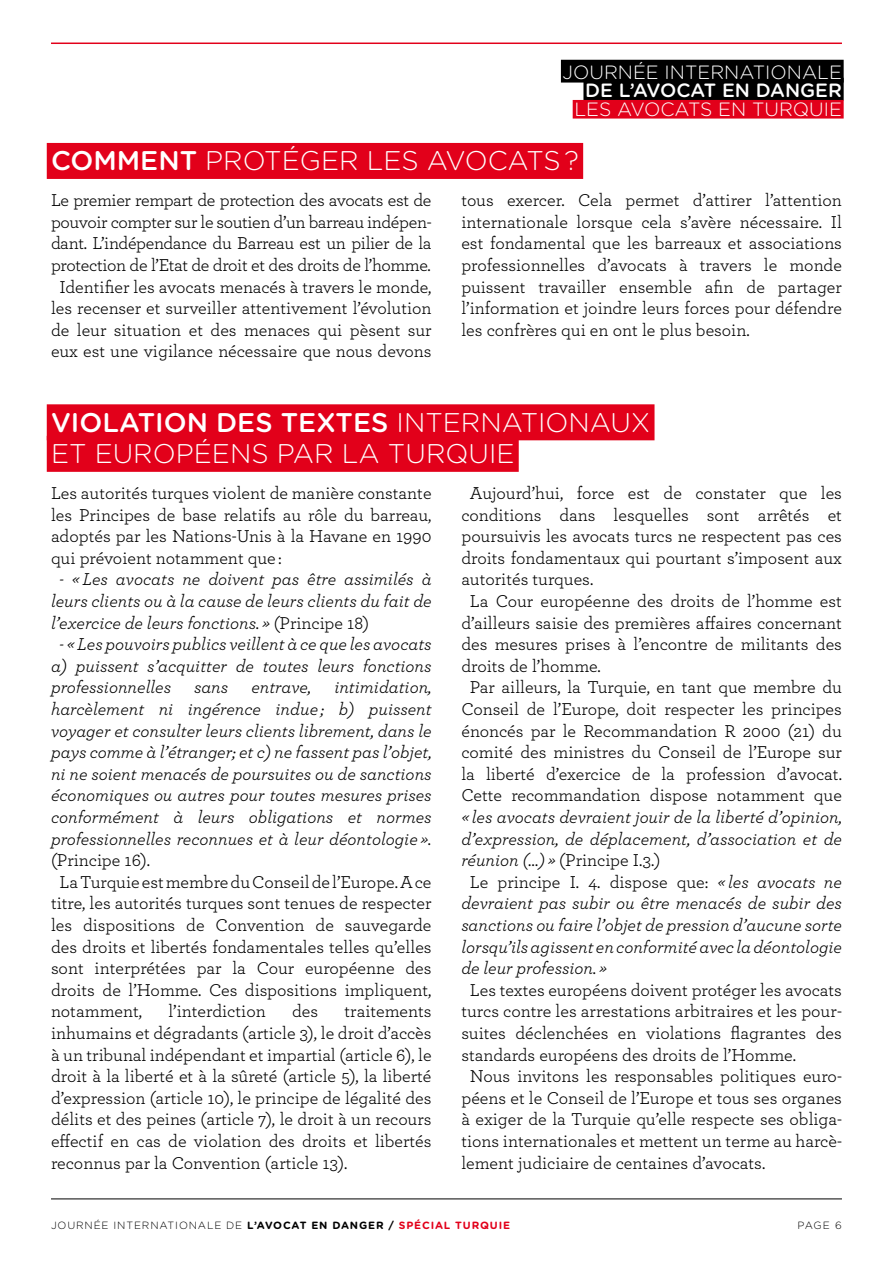
<style>
.page{position:relative;width:893px;height:1263px;background:#fff}
.page>*{position:absolute;margin:0;border:0;box-sizing:border-box;transform-origin:0 0}
.t1{font:300 27px/31.5px "Gotham Rounded";color:#fff}
.t2{font:300 19.2px "Gotham Rounded";color:#fff}
.t3{font:500 19.2px "Gotham Rounded";color:#fff}
.t4{font:18px/21.6px "Archer";color:#000;text-align:justify}
.t5{font:italic 18px/21.6px "Archer";color:#000;text-align:justify}
.t6{font:18px/21.6px "Archer";letter-spacing:-.02em;color:#000;text-align:center}
.t7{font:300 10.5px "Gotham Rounded";letter-spacing:.08em;color:#000}
.s1{font-weight:500}
.s2{font-style:normal}
.s3{font-style:italic}
.s4{font-weight:700}
.s5{font-weight:700;color:#e2001a}
</style>
<div class="page">
<hr style="left:51px;top:43px;width:791px;height:1px;background:#e2001a">
<hr style="left:51px;top:1199px;width:791px;height:1px;background:#000">
<div style="left:47px;top:143px;width:536px;height:36px;background:#e2001a"></div>
<div style="left:47px;top:404px;width:607px;height:36px;background:#e2001a"></div>
<div style="left:47px;top:436px;width:472px;height:36px;background:#e2001a"></div>
<div style="left:561px;top:60px;width:283px;height:23px;background:#000"></div>
<div style="left:583px;top:78px;width:261px;height:23px;background:#000"></div>
<div style="left:573px;top:100px;width:271px;height:19px;background:#e2001a"></div>
<p class="t2" style="left:563px;top:60px;width:281px">JOURNÉE INTERNATIONALE</p>
<p class="t3" style="left:585px;top:77px;width:258px">DE L’AVOCAT EN DANGER</p>
<p class="t2" style="left:574px;top:96px;width:269px">LES AVOCATS EN TURQUIE</p>
<h1 class="t1" style="left:51px;top:144px;width:529px"><span class="s1">COMMENT</span> PROTÉGER LES AVOCATS ?</h1>
<p class="t6" style="left:51px;top:188px;width:382px">Le premier rempart de protection des avocats est de pouvoir compter sur le soutien d’un barreau indépen&shy;dant. L’indépendance du Barreau est un pilier de la protection de l’Etat de droit et des droits de l’homme.<br>Identifier les avocats menacés à travers le monde, les recenser et surveiller attentivement l’évolution de leur situation et des menaces qui pèsent sur eux est une vigilance nécessaire que nous devons</p>
<p class="t4" style="left:461px;top:188px;width:382px">tous exercer. Cela permet d’attirer l’attention internationale lorsque cela s’avère nécessaire. Il est fondamental que les barreaux et associations professionnelles d’avocats à travers le monde puissent travailler ensemble afin de partager l’information et joindre leurs forces pour défendre les confrères qui en ont le plus besoin.</p>
<h1 class="t1" style="left:51px;top:405px;width:601px"><span class="s1">VIOLATION DES TEXTES</span> INTERNATIONAUX<br>ET EUROPÉENS PAR LA TURQUIE</h1>
<p class="t4" style="left:51px;top:481px;width:382px">Les autorités turques violent de manière constante les Principes de base relatifs au rôle du barreau, adoptés par les Nations-Unis à la Havane en 1990 qui prévoient notamment que :</p>
<p class="t5" style="left:51px;top:568px;width:382px;text-indent:8px">- « Les avocats ne doivent pas être assimilés à leurs clients ou à la cause de leurs clients du fait de l’exercice de leurs fonctions. » <span class="s2">(Principe 18)</span></p>
<p class="t5" style="left:51px;top:632px;width:382px;text-indent:8px">- « Les pouvoirs publics veillent à ce que les avocats a) puissent s’acquitter de toutes leurs fonctions professionnelles</p>
<p class="t5" style="left:51px;top:676px;width:382px;text-indent:283px">intimidation, harcèlement ni ingérence indue ; b) puissent voyager et consulter leurs clients librement, dans le pays comme à l’étranger; et c) ne fassent pas l’objet, ni ne soient menacés de poursuites ou de sanctions économiques ou autres pour toutes mesures prises conformément à leurs obligations et normes professionnelles reconnues et à leur déontologie ».</p>
<p class="t4" style="left:51px;top:848px;width:101px">(Principe 16).</p>
<p class="t4" style="left:60px;top:870px;width:374px">La Turquie est membre du Conseil de l’Europe. A ce</p>
<p class="t4" style="left:51px;top:892px;width:382px">titre, les autorités turques sont tenues de respecter</p>
<p class="t4" style="left:51px;top:913px;width:382px">les dispositions de Convention de sauvegarde</p>
<p class="t4" style="left:51px;top:935px;width:382px">des droits et libertés fondamentales telles qu’elles</p>
<p class="t4" style="left:51px;top:956px;width:382px">sont interprétées par la Cour européenne des</p>
<p class="t4" style="left:51px;top:978px;width:382px">droits de l’Homme. Ces dispositions impliquent,</p>
<p class="t4" style="left:51px;top:1000px;width:93px">notamment,</p>
<p class="t4" style="left:168px;top:1000px;width:99px">l’interdiction</p>
<p class="t4" style="left:292px;top:1000px;width:28px">des</p>
<p class="t5" style="left:194px;top:676px;width:36px">sans</p>
<p class="t5" style="left:251px;top:676px;width:61px">entrave,</p>
<p class="t4" style="left:51px;top:1000px;width:382px;text-indent:294px">traitements inhumains et dégradants (article 3), le droit d’accès à un tribunal indépendant et impartial (article 6), le droit à la liberté et à la sûreté (article 5), la liberté d’expression (article 10), le principe de légalité des délits et des peines (article 7), le droit à un recours effectif en cas de violation des droits et libertés reconnus par la Convention (article 13).</p>
<p class="t4" style="left:470px;top:481px;width:374px">Aujourd’hui, force est de constater que les</p>
<p class="t4" style="left:461px;top:503px;width:382px">conditions dans lesquelles sont arrêtés et</p>
<p class="t4" style="left:461px;top:524px;width:382px">poursuivis les avocats turcs ne respectent pas ces</p>
<p class="t4" style="left:461px;top:546px;width:382px">droits fondamentaux qui pourtant s’imposent aux</p>
<p class="t4" style="left:461px;top:568px;width:133px">autorités turques.</p>
<p class="t4" style="left:470px;top:589px;width:374px">La Cour européenne des droits de l’homme est</p>
<p class="t4" style="left:461px;top:611px;width:382px">d’ailleurs saisie des premières affaires concernant</p>
<p class="t4" style="left:461px;top:632px;width:382px">des mesures prises à l’encontre de militants des</p>
<p class="t4" style="left:461px;top:654px;width:141px">droits de l’homme.</p>
<p class="t4" style="left:470px;top:676px;width:374px">Par ailleurs, la Turquie, en tant que membre du</p>
<p class="t4" style="left:461px;top:697px;width:382px">Conseil de l’Europe, doit respecter les principes</p>
<p class="t4" style="left:461px;top:719px;width:382px">énoncés par le Recommandation R 2000 (21) du</p>
<p class="t4" style="left:461px;top:740px;width:382px">comité des ministres du Conseil de l’Europe sur</p>
<p class="t4" style="left:461px;top:762px;width:382px">la liberté d’exercice de la profession d’avocat.</p>
<p class="t4" style="left:461px;top:784px;width:382px">Cette recommandation dispose notamment que</p>
<p class="t5" style="left:461px;top:805px;width:382px">« les avocats devraient jouir de la liberté d’opinion,</p>
<p class="t5" style="left:461px;top:827px;width:382px">d’expression, de déplacement, d’association et de</p>
<p class="t4" style="left:461px;top:848px;width:201px"><span class="s3">réunion (…) »</span> (Principe I.3.)</p>
<p class="t4" style="left:470px;top:870px;width:374px">Le principe I. 4. dispose que: <span class="s3">« les avocats ne</span></p>
<p class="t5" style="left:461px;top:892px;width:382px">devraient pas subir ou être menacés de subir des</p>
<p class="t5" style="left:461px;top:913px;width:382px">sanctions ou faire l’objet de pression d’aucune sorte</p>
<p class="t5" style="left:461px;top:935px;width:382px">lorsqu’ils agissent en conformité avec la déontologie</p>
<p class="t5" style="left:461px;top:956px;width:147px">de leur profession. »</p>
<p class="t4" style="left:470px;top:978px;width:374px">Les textes européens doivent protéger les avocats</p>
<p class="t4" style="left:461px;top:1000px;width:382px">turcs contre les arrestations arbitraires et les pour-</p>
<p class="t4" style="left:461px;top:1021px;width:382px">suites déclenchées en violations flagrantes des</p>
<p class="t4" style="left:461px;top:1043px;width:336px">standards européens des droits de l’Homme.</p>
<p class="t4" style="left:470px;top:1064px;width:374px">Nous invitons les responsables politiques euro-</p>
<p class="t4" style="left:461px;top:1086px;width:382px">péens et le Conseil de l’Europe et tous ses organes</p>
<p class="t4" style="left:461px;top:1108px;width:382px">à exiger de la Turquie qu’elle respecte ses obliga-</p>
<p class="t4" style="left:461px;top:1129px;width:382px">tions internationales et mettent un terme au harcè-</p>
<p class="t4" style="left:461px;top:1151px;width:305px">lement judiciaire de centaines d’avocats.</p>
<p class="t7" style="left:51px;top:1218px;width:461px">JOURNÉE INTERNATIONALE DE <span class="s4">L’AVOCAT EN DANGER /</span> <span class="s5">SPÉCIAL TURQUIE</span></p>
<p class="t7" style="left:797px;top:1218px;width:46px">PAGE 6</p>
</div>
